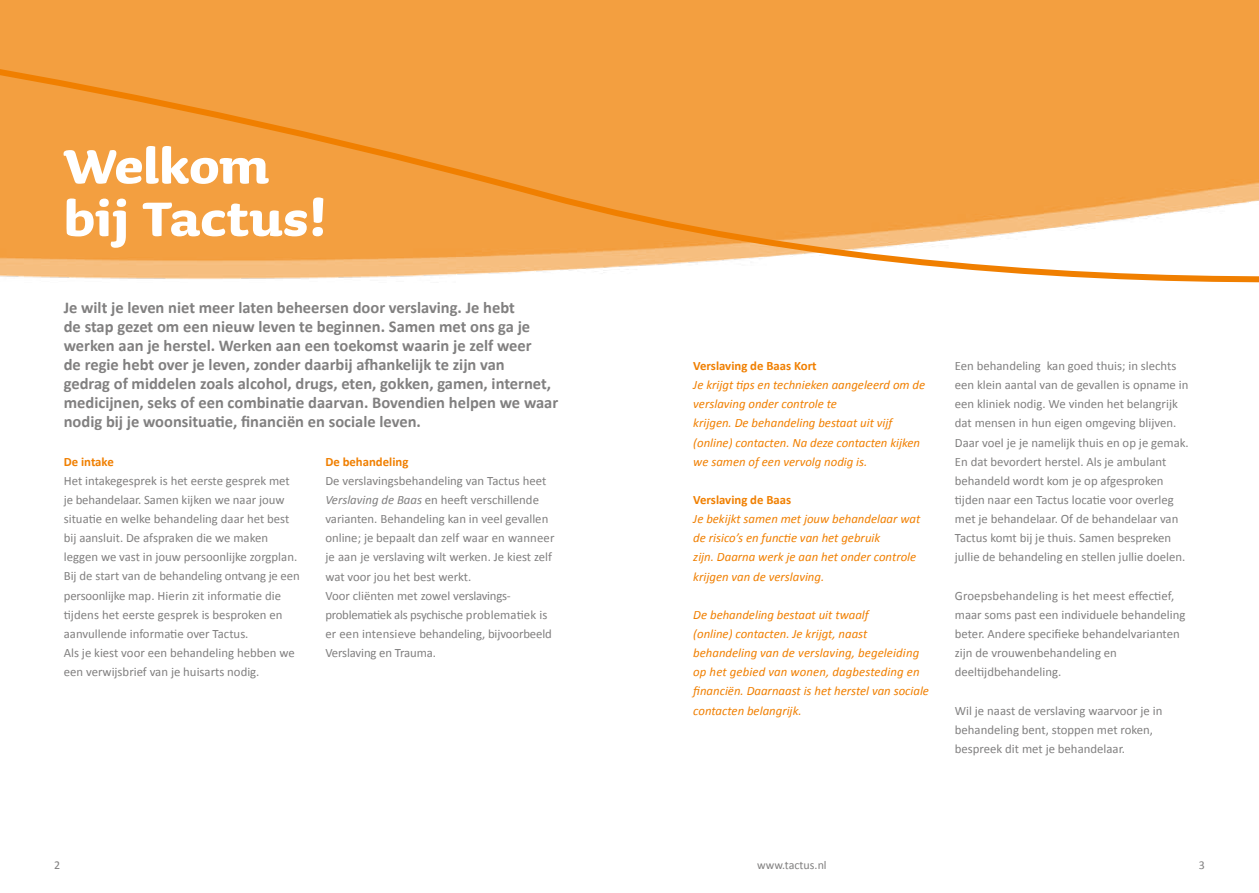
<style>
.page{position:relative;width:1259px;height:893px;background:#fff}
.page>*{position:absolute;margin:0;border:0;box-sizing:border-box;transform-origin:0 0}
.t1{font:700 61.5px/52.5px "Sauna";letter-spacing:.005em;color:#fff}
.t2{font:700 16.5px/19.2px "Calibri";color:#818080}
.t3{font:12.75px/19.2px "Calibri";color:#818080}
.t4{font:italic 12.75px/19.2px "Calibri";color:#f07f00}
.t5{font:700 12.75px "Calibri";color:#f07f00}
.t6{font:12px "Calibri";color:#818080}
.s1{font-style:italic}
</style>
<div class="page">
<svg style="left:0;top:0;width:1259px;height:283px;background:#f4a852"></svg>
<h1 class="t1" style="left:64px;top:139px;width:264px">Welkom bij Tactus!</h1>
<p class="t2" style="left:64px;top:297px;width:496px">Je wilt je leven niet meer laten beheersen door verslaving. Je hebt<br>de stap gezet om een nieuw leven te beginnen. Samen met ons ga je werken aan je herstel. Werken aan een toekomst waarin je zelf weer<br>de regie hebt over je leven, zonder daarbij afhankelijk te zijn van<br>gedrag of middelen zoals alcohol, drugs, eten, gokken, gamen, internet, medicijnen, seks of een combinatie daarvan. Bovendien helpen we waar nodig bij je woonsituatie, financiën en sociale leven.</p>
<p class="t5" style="left:64px;top:453px;width:51px">De intake</p>
<p class="t3" style="left:64px;top:471px;width:237px">Het intakegesprek is het eerste gesprek met je behandelaar. Samen kijken we naar jouw situatie en welke behandeling daar het best bij aansluit. De afspraken die we maken leggen we vast in jouw persoonlijke zorgplan.<br>Bij de start van de behandeling ontvang je een persoonlijke map. Hierin zit informatie die tijdens het eerste gesprek is besproken en aanvullende informatie over Tactus.<br>Als je kiest voor een behandeling hebben we een verwijsbrief van je huisarts nodig.</p>
<p class="t5" style="left:325px;top:453px;width:85px">De behandeling</p>
<p class="t3" style="left:325px;top:471px;width:231px">De verslavingsbehandeling van Tactus heet <span class="s1">Verslaving de Baas</span> en heeft verschillende varianten. Behandeling kan in veel gevallen online; je bepaalt dan zelf waar en wanneer je aan je verslaving wilt werken. Je kiest zelf wat voor jou het best werkt.<br>Voor cliënten met zowel verslavings&shy;problematiek als psychische problematiek is er een intensieve behandeling, bijvoorbeeld Verslaving en Trauma.</p>
<p class="t5" style="left:693px;top:358px;width:125px">Verslaving de Baas Kort</p>
<p class="t4" style="left:693px;top:375px;width:233px">Je krijgt tips en technieken aangeleerd om de verslaving onder controle te<br>krijgen. De behandeling bestaat uit vijf (online) contacten. Na deze contacten kijken we samen of een vervolg nodig is.</p>
<p class="t5" style="left:693px;top:492px;width:99px">Verslaving de Baas</p>
<p class="t4" style="left:693px;top:509px;width:229px">Je bekijkt samen met jouw behandelaar wat de risico’s en functie van het gebruik<br>zijn. Daarna werk je aan het onder controle krijgen van de verslaving.</p>
<p class="t4" style="left:693px;top:604px;width:237px">De behandeling bestaat uit twaalf<br>(online) contacten. Je krijgt, naast behandeling van de verslaving, begeleiding op het gebied van wonen, dagbesteding en financiën. Daarnaast is het herstel van sociale contacten belangrijk.</p>
<p class="t3" style="left:955px;top:356px;width:235px">Een behandeling kan goed thuis; in slechts een klein aantal van de gevallen is opname in een kliniek nodig. We vinden het belangrijk dat mensen in hun eigen omgeving blijven.<br>Daar voel je je namelijk thuis en op je gemak.<br>En dat bevordert herstel. Als je ambulant behandeld wordt kom je op afgesproken tijden naar een Tactus locatie voor overleg met je behandelaar. Of de behandelaar van Tactus komt bij je thuis. Samen bespreken jullie de behandeling en stellen jullie doelen.</p>
<p class="t3" style="left:955px;top:586px;width:232px">Groepsbehandeling is het meest effectief, maar soms past een individuele behandeling beter. Andere specifieke behandelvarianten zijn de vrouwenbehandeling en deeltijdbehandeling.</p>
<p class="t3" style="left:955px;top:701px;width:209px">Wil je naast de verslaving waarvoor je in behandeling bent, stoppen met roken, bespreek dit met je behandelaar.</p>
<p class="t6" style="left:54px;top:858px;width:8px">2</p>
<p class="t6" style="left:757px;top:858px;width:71px">www.tactus.nl</p>
<p class="t6" style="left:1198px;top:858px;width:8px">3</p>
</div>
